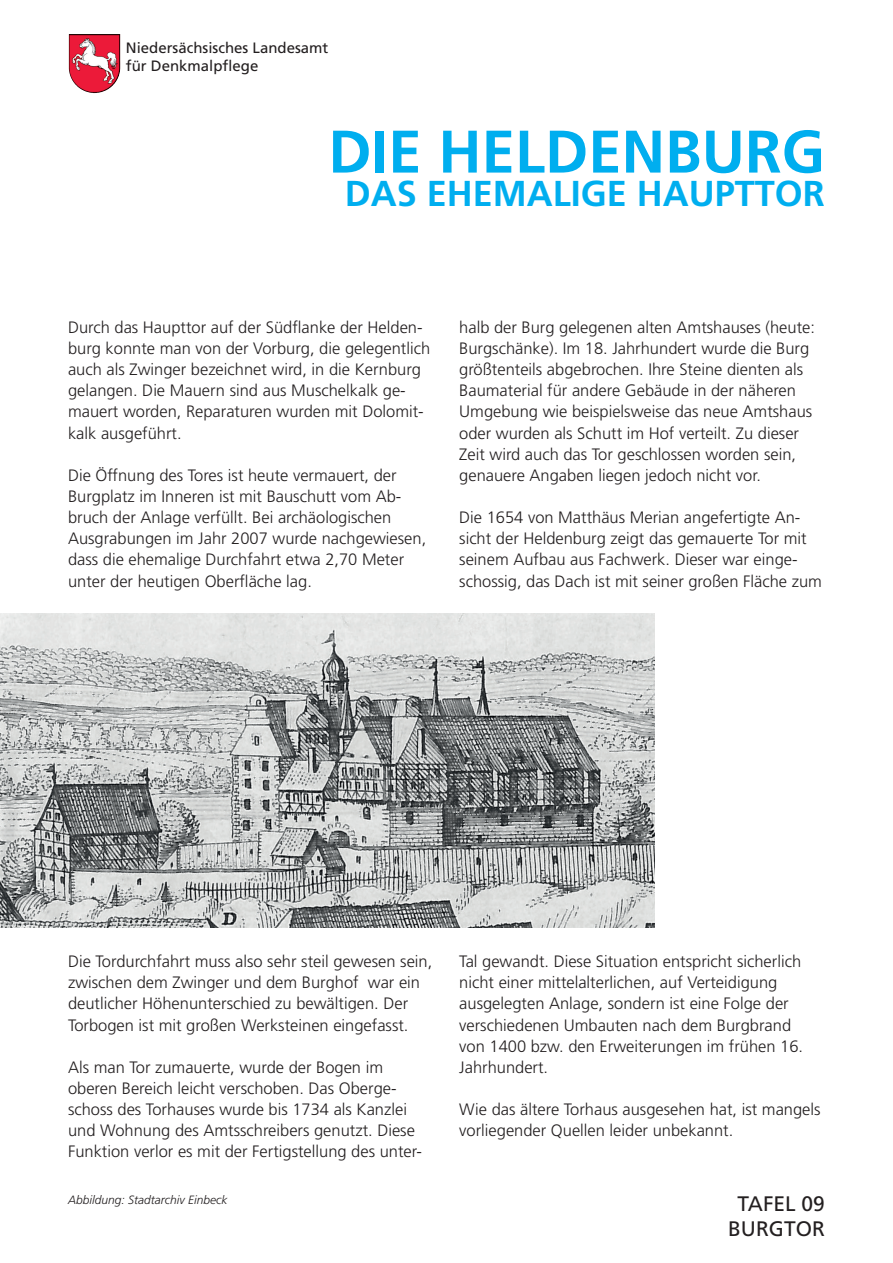
<style>
.page{position:relative;width:893px;height:1263px;background:#fff}
.page>*{position:absolute;margin:0;border:0;box-sizing:border-box;transform-origin:0 0}
.t1{font:700 60px "Frutiger LT Std";color:#00aeef}
.t2{font:700 36px "Frutiger LT Std";color:#00aeef}
.t3{font:21px "Frutiger LT Std";color:#231f20}
.A4_Grundtext_9_pt{font:300 16.5px/21.1px "Frutiger LT Std";color:#231f20}
.t4{font:15px/18px "Frutiger LT Std";color:#231f20}
.A4_Grundtext_9_pt-2{font:italic 300 12px "Frutiger LT Std";color:#231f20}
</style>
<div class="page">
<img style="left:69px;top:34px;width:52px;height:59px">
<img style="left:0;top:614px;width:655px;height:314px">
<p class="t4" style="left:126px;top:39px;width:204px">Niedersächsisches Landesamt für Denkmalpflege</p>
<p class="t1" style="left:328px;top:116px;width:498px">DIE HELDENBURG</p>
<p class="t2" style="left:345px;top:172px;width:482px">DAS EHEMALIGE HAUPTTOR</p>
<p class="A4_Grundtext_9_pt" style="left:68px;top:317px;width:364px">Durch das Haupttor auf der Südflanke der Helden&shy;burg konnte man von der Vorburg, die gelegentlich auch als Zwinger bezeichnet wird, in die Kernburg gelangen. Die Mauern sind aus Muschelkalk ge&shy;mauert worden, Reparaturen wurden mit Dolomit&shy;kalk ausgeführt.</p>
<p class="A4_Grundtext_9_pt" style="left:68px;top:465px;width:360px">Die Öffnung des Tores ist heute vermauert, der Burgplatz im Inneren ist mit Bauschutt vom Ab&shy;bruch der Anlage verfüllt. Bei archäologischen Ausgrabungen im Jahr 2007 wurde nachgewiesen, dass die ehemalige Durchfahrt etwa 2,70 Meter unter der heutigen Oberfläche lag.</p>
<p class="A4_Grundtext_9_pt" style="left:459px;top:317px;width:357px">halb der Burg gelegenen alten Amtshauses (heute:<br>Burgschänke). Im 18. Jahrhundert wurde die Burg größtenteils abgebrochen. Ihre Steine dienten als Baumaterial für andere Gebäude in der näheren Umgebung wie beispielsweise das neue Amtshaus oder wurden als Schutt im Hof verteilt. Zu dieser Zeit wird auch das Tor geschlossen worden sein, genauere Angaben liegen jedoch nicht vor.</p>
<p class="A4_Grundtext_9_pt" style="left:459px;top:507px;width:364px">Die 1654 von Matthäus Merian angefertigte An&shy;sicht der Heldenburg zeigt das gemauerte Tor mit seinem Aufbau aus Fachwerk. Dieser war einge&shy;schossig, das Dach ist mit seiner großen Fläche zum</p>
<p class="A4_Grundtext_9_pt" style="left:68px;top:951px;width:366px">Die Tordurchfahrt muss also sehr steil gewesen sein, zwischen dem Zwinger und dem Burghof war ein deutlicher Höhenunterschied zu bewältigen. Der Torbogen ist mit großen Werksteinen eingefasst.</p>
<p class="A4_Grundtext_9_pt" style="left:68px;top:1057px;width:355px">Als man Tor zumauerte, wurde der Bogen im oberen Bereich leicht verschoben. Das Oberge&shy;schoss des Torhauses wurde bis 1734 als Kanzlei und Wohnung des Amtsschreibers genutzt. Diese Funktion verlor es mit der Fertigstellung des unter-</p>
<p class="A4_Grundtext_9_pt-2" style="left:68px;top:1193px;width:161px">Abbildung: Stadtarchiv Einbeck</p>
<p class="A4_Grundtext_9_pt" style="left:459px;top:951px;width:345px">Tal gewandt. Diese Situation entspricht sicherlich nicht einer mittelalterlichen, auf Verteidigung ausgelegten Anlage, sondern ist eine Folge der verschiedenen Umbauten nach dem Burgbrand von 1400 bzw. den Erweiterungen im frühen 16.<br>Jahrhundert.</p>
<p class="A4_Grundtext_9_pt" style="left:459px;top:1099px;width:363px">Wie das ältere Torhaus ausgesehen hat, ist mangels vorliegender Quellen leider unbekannt.</p>
<p class="t3" style="left:737px;top:1191px;width:89px">TAFEL 09</p>
<p class="t3" style="left:728px;top:1216px;width:98px">BURGTOR</p>
</div>
